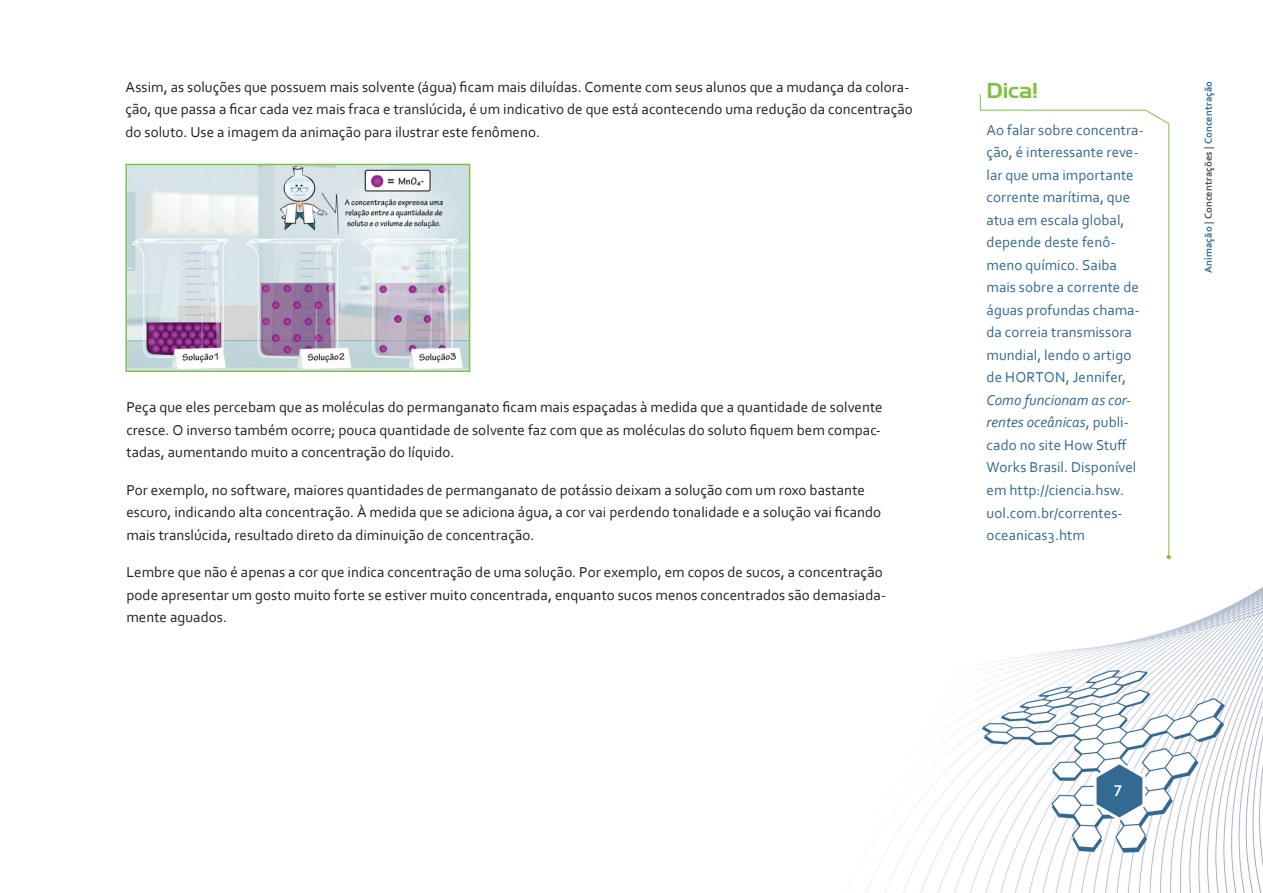
<style>
.page{position:relative;width:1263px;height:893px;background:#fff}
.page>*{position:absolute;margin:0;border:0;box-sizing:border-box;transform-origin:0 0}
.t1{font:21px "Handel Gothic BT";color:#7ec243}
.t2{font:700 16.5px "Corbel";color:#fff}
.t3{font:15px/22.5px "Corbel";letter-spacing:.005em;color:#231f20}
.t4{font:15px/22.5px "Corbel";letter-spacing:.005em;color:#316991}
.t5{font:700 10.5px "Corbel";letter-spacing:.01em;color:#316991}
.s1{font-style:italic}
.s2{color:#4b4c4d}
</style>
<div class="page">
<img style="left:866px;top:388px;width:397px;height:505px">
<img style="left:128px;top:167px;width:339px;height:202px">
<div style="left:125px;top:164px;width:345px;height:208px;border:2px solid #7ec243"></div>
<svg style="left:979px;top:94px;width:190px;height:465px"></svg>
<svg style="left:1166px;top:555px;width:5px;height:4px"></svg>
<p class="t3" style="left:125px;top:75px;width:789px">Assim, as soluções que possuem mais solvente (água) ficam mais diluídas. Comente com seus alunos que a mudança da colora&shy;ção, que passa a ficar cada vez mais fraca e translúcida, é um indicativo de que está acontecendo uma redução da concentração do soluto. Use a imagem da animação para ilustrar este fenômeno.</p>
<p class="t3" style="left:126px;top:396px;width:758px">Peça que eles percebam que as moléculas do permanganato ficam mais espaçadas à medida que a quantidade de solvente cresce. O inverso também ocorre; pouca quantidade de solvente faz com que as moléculas do soluto fiquem bem compac&shy;tadas, aumentando muito a concentração do líquido.</p>
<p class="t3" style="left:126px;top:478px;width:756px">Por exemplo, no software, maiores quantidades de permanganato de potássio deixam a solução com um roxo bastante escuro, indicando alta concentração. À medida que se adiciona água, a cor vai perdendo tonalidade e a solução vai ficando mais translúcida, resultado direto da diminuição de concentração.</p>
<p class="t3" style="left:126px;top:561px;width:761px">Lembre que não é apenas a cor que indica concentração de uma solução. Por exemplo, em copos de sucos, a concentração pode apresentar um gosto muito forte se estiver muito concentrada, enquanto sucos menos concentrados são demasiada&shy;mente aguados.</p>
<h1 class="t1" style="left:986px;top:77px;width:53px">Dica!</h1>
<p class="t4" style="left:986px;top:118px;width:159px">Ao falar sobre concentra&shy;ção, é interessante reve&shy;lar que uma importante corrente marítima, que atua em escala global, depende deste fenô&shy;meno químico. Saiba mais sobre a corrente de águas profundas chama&shy;da correia transmissora mundial, lendo o artigo de HORTON, Jennifer,</p>
<p class="t4" style="left:986px;top:388px;width:151px"><span class="s1">Como funcionam as cor&shy;rentes oceânicas</span>, publi&shy;cado no site How Stuff<br>Works Brasil. Disponível em http://ciencia.hsw. uol.com.br/correntes&shy;oceanicas3.htm</p>
<p class="t5" style="left:1202px;top:273px;width:194px;rotate:-90deg">Animação <span class="s2">| Concentrações |</span> Concentração</p>
<p class="t2" style="left:1114px;top:777px;width:10px">7</p>
</div>
